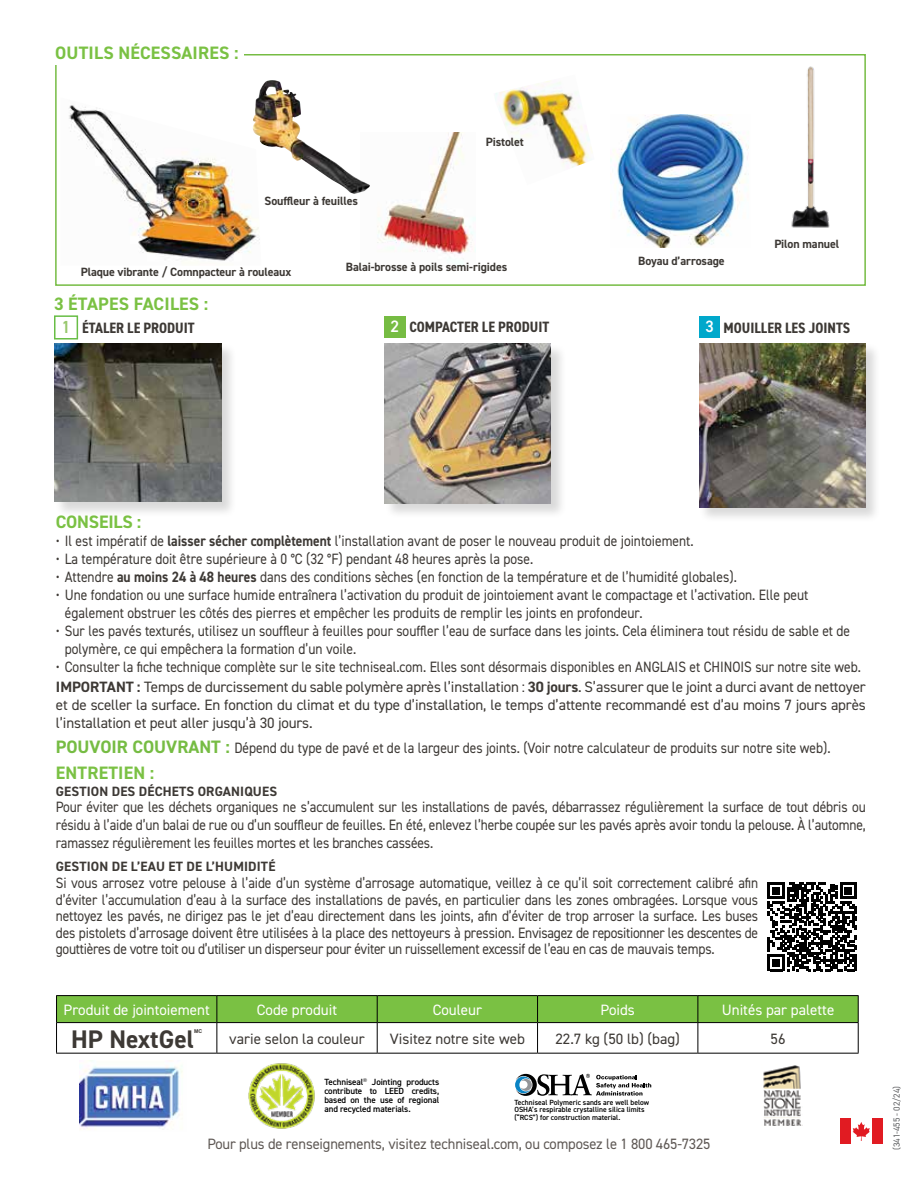
<style>
.page{position:relative;width:918px;height:1188px;background:#fff}
.page>*{position:absolute;margin:0;border:0;box-sizing:border-box;transform-origin:0 0}
.t1{font:700 25.5px "DIN2014";color:#3d3935}
.t2{font:700 18px "DIN2014";letter-spacing:.01em;color:#7ac143}
.t3{font:700 18px "DIN2014";letter-spacing:-.01em;color:#7ac143}
.t4{font:15px/18px "DIN2014";color:#3d3935;scale:.9 1}
.t5{font:15px/18px "DIN2014";color:#3d3935}
.t6{font:15px "DIN2014";letter-spacing:-.01em;color:#5f5955}
.t7{font:15px "DIN2014";color:#fff}
.t8{font:700 condensed 15px "DIN2014";color:#3d3935}
.t9{font:700 13.5px "DIN2014";letter-spacing:.01em;color:#3d3935}
.t10{font:700 12px "DIN2014";letter-spacing:-.01em;color:#3d3935}
.t11{font:600 9px/9px "DIN2014";letter-spacing:-.01em;color:#000;text-align:justify}
.t12{font:9px "DIN2014";letter-spacing:-.01em;color:#636466}
.t13{font:600 7.5px/7.5px "DIN2014";color:#000}
.t14{font:700 5.25px "Arial";color:#3d3935}
.s1{font-weight:600;font-stretch:normal;font-size:17.4px;color:#98c86d}
.s2{font-weight:600;font-stretch:normal;font-size:16.65px;color:#fff}
.s3{font-weight:600;font-stretch:normal;font-size:16.5px;color:#fff}
.s4{font-weight:700}
.s5{font-weight:700;font-size:18px;color:#76bc43}
</style>
<div class="page">
<div style="left:55px;top:54px;width:811px;height:232px;border:2px solid #76bc43"></div>
<img style="left:377px;top:132px;width:98px;height:123px">
<img style="left:258px;top:80px;width:112px;height:114px">
<img style="left:495px;top:81px;width:98px;height:86px">
<img style="left:791px;top:66px;width:39px;height:162px">
<img style="left:610px;top:115px;width:139px;height:132px">
<img style="left:69px;top:97px;width:192px;height:164px">
<hr style="left:56px;top:995px;width:161px;height:1px;background:#000">
<hr style="left:217px;top:995px;width:160px;height:1px;background:#000">
<hr style="left:377px;top:995px;width:161px;height:1px;background:#000">
<hr style="left:538px;top:995px;width:160px;height:1px;background:#000">
<hr style="left:698px;top:995px;width:161px;height:1px;background:#000">
<div style="left:56px;top:996px;width:803px;height:26px;background:#7ac143"></div>
<hr style="left:56px;top:1022px;width:161px;height:1px;background:#000">
<hr style="left:56px;top:1023px;width:1px;height:30px;background:#000">
<hr style="left:217px;top:1022px;width:160px;height:1px;background:#000">
<hr style="left:216px;top:1023px;width:1px;height:30px;background:#000">
<hr style="left:377px;top:1022px;width:161px;height:1px;background:#000">
<hr style="left:377px;top:1023px;width:1px;height:30px;background:#000">
<hr style="left:538px;top:1022px;width:160px;height:1px;background:#000">
<hr style="left:537px;top:1023px;width:1px;height:30px;background:#000">
<hr style="left:698px;top:1022px;width:161px;height:1px;background:#000">
<hr style="left:698px;top:1023px;width:1px;height:30px;background:#000">
<hr style="left:858px;top:1023px;width:1px;height:30px;background:#000">
<hr style="left:56px;top:1053px;width:161px;height:1px;background:#000">
<hr style="left:217px;top:1053px;width:160px;height:1px;background:#000">
<hr style="left:377px;top:1053px;width:161px;height:1px;background:#000">
<hr style="left:538px;top:1053px;width:160px;height:1px;background:#000">
<hr style="left:698px;top:1053px;width:161px;height:1px;background:#000">
<img style="left:763px;top:1065px;width:39px;height:61px">
<img style="left:248px;top:1063px;width:67px;height:66px">
<img style="left:80px;top:1066px;width:103px;height:64px">
<div style="left:52px;top:42px;width:192px;height:23px;background:#fff"></div>
<svg style="left:853px;top:1122px;width:17px;height:19px"></svg>
<div style="left:840px;top:1119px;width:11px;height:25px;background:#e11b22"></div>
<div style="left:872px;top:1119px;width:11px;height:25px;background:#e11b22"></div>
<div style="left:54px;top:342px;width:183px;height:176px;background:#000;opacity:.15"></div>
<img style="left:55px;top:343px;width:166px;height:159px">
<div style="left:54px;top:315px;width:24px;height:25px;background:#fff;border:2px solid #68bd45"></div>
<div style="left:384px;top:343px;width:183px;height:176px;background:#000;opacity:.15"></div>
<img style="left:384px;top:344px;width:167px;height:160px">
<div style="left:384px;top:316px;width:22px;height:22px;background:#76bc43"></div>
<div style="left:699px;top:342px;width:183px;height:181px;background:#000;opacity:.15"></div>
<img style="left:699px;top:343px;width:167px;height:165px">
<div style="left:699px;top:316px;width:21px;height:22px;background:#00a8cb"></div>
<svg style="left:768px;top:882px;width:89px;height:89px"></svg>
<hr style="left:854px;top:954px;width:3px;height:17px;background:#000">
<svg style="left:515px;top:1074px;width:136px;height:22px"></svg>
<p class="t2" style="left:55px;top:41px;width:185px">OUTILS NÉCESSAIRES :</p>
<p class="t10" style="left:265px;top:193px;width:95px">Souffleur à feuilles</p>
<p class="t10" style="left:486px;top:134px;width:40px">Pistolet</p>
<p class="t10" style="left:81px;top:264px;width:212px">Plaque vibrante / Comnpacteur à rouleaux</p>
<p class="t2" style="left:54px;top:292px;width:156px">3 ÉTAPES FACILES :</p>
<p class="t10" style="left:346px;top:259px;width:163px">Balai-brosse à poils semi-rigides</p>
<p class="t10" style="left:638px;top:253px;width:88px">Boyau d’arrosage</p>
<p class="t10" style="left:774px;top:236px;width:66px">Pilon manuel</p>
<p class="t8" style="left:61px;top:317px;width:135px"><span class="s1">1</span> ÉTALER LE PRODUIT</p>
<p class="t8" style="left:391px;top:317px;width:160px"><span class="s2">2</span> COMPACTER LE PRODUIT</p>
<p class="t8" style="left:706px;top:317px;width:146px"><span class="s3">3</span> MOUILLER LES JOINTS</p>
<p class="t3" style="left:56px;top:510px;width:87px">CONSEILS :</p>
<p class="t4" style="left:56px;top:532px;width:710px">• Il est impératif de <span class="s4">laisser sécher complètement</span> l’installation avant de poser le nouveau produit de jointoiement.</p>
<p class="t4" style="left:56px;top:550px;width:532px">• La température doit être supérieure à 0 °C (32 °F) pendant 48 heures après la pose.</p>
<p class="t4" style="left:56px;top:568px;width:758px">• Attendre <span class="s4">au moins 24 à 48 heures</span> dans des conditions sèches (en fonction de la température et de l’humidité globales).</p>
<p class="t4" style="left:65px;top:586px;width:828px;text-indent:-9px">• Une fondation ou une surface humide entraînera l’activation du produit de jointoiement avant le compactage et l’activation. Elle peut également obstruer les côtés des pierres et empêcher les produits de remplir les joints en profondeur.</p>
<p class="t4" style="left:65px;top:622px;width:874px;text-indent:-9px">• Sur les pavés texturés, utilisez un souffleur à feuilles pour souffler l’eau de surface dans les joints. Cela éliminera tout résidu de sable et de polymère, ce qui empêchera la formation d’un voile.</p>
<p class="t4" style="left:56px;top:657px;width:901px;line-height:20.2px">• Consulter la fiche technique complète sur le site techniseal.com. Elles sont désormais disponibles en ANGLAIS et CHINOIS sur notre site web.<br><span class="s4">IMPORTANT :</span> Temps de durcissement du sable polymère après l’installation : <span class="s4">30 jours</span>. S’assurer que le joint a durci avant de nettoyer</p>
<p class="t5" style="left:56px;top:696px;width:812px">et de sceller la surface. En fonction du climat et du type d’installation, le temps d’attente recommandé est d’au moins 7 jours après l’installation et peut aller jusqu’à 30 jours.</p>
<p class="t4" style="left:56px;top:739px;width:862px"><span class="s5">POUVOIR COUVRANT :</span> Dépend du type de pavé et de la largeur des joints. (Voir notre calculateur de produits sur notre site web).</p>
<p class="t2" style="left:56px;top:761px;width:100px">ENTRETIEN :</p>
<p class="t9" style="left:56px;top:782px;width:223px">GESTION DES DÉCHETS ORGANIQUES</p>
<p class="t4" style="left:56px;top:797px;width:902px;text-align:justify">Pour éviter que les déchets organiques ne s’accumulent sur les installations de pavés, débarrassez régulièrement la surface de tout débris ou résidu à l’aide d’un balai de rue ou d’un souffleur de feuilles. En été, enlevez l’herbe coupée sur les pavés après avoir tondu la pelouse. À l’automne, ramassez régulièrement les feuilles mortes et les branches cassées.</p>
<p class="t9" style="left:56px;top:857px;width:221px">GESTION DE L’EAU ET DE L’HUMIDITÉ</p>
<p class="t4" style="left:56px;top:874px;width:782px;line-height:16.5px;text-align:justify">Si vous arrosez votre pelouse à l’aide d’un système d’arrosage automatique, veillez à ce qu’il soit correctement calibré afin d’éviter l’accumulation d’eau à la surface des installations de pavés, en particulier dans les zones ombragées. Lorsque vous nettoyez les pavés, ne dirigez pas le jet d’eau directement dans les joints, afin d’éviter de trop arroser la surface. Les buses des pistolets d’arrosage doivent être utilisées à la place des nettoyeurs à pression. Envisagez de repositionner les descentes de gouttières de votre toit ou d’utiliser un disperseur pour éviter un ruissellement excessif de l’eau en cas de mauvais temps.</p>
<p class="t7" style="left:64px;top:1000px;width:148px">Produit de jointoiement</p>
<p class="t7" style="left:257px;top:1000px;width:82px">Code produit</p>
<p class="t7" style="left:433px;top:1000px;width:51px">Couleur</p>
<p class="t7" style="left:601px;top:1000px;width:36px">Poids</p>
<p class="t7" style="left:722px;top:1000px;width:114px">Unités par palette</p>
<h1 class="t1" style="left:71px;top:1022px;width:124px">HP NextGel</h1>
<p class="t14" style="left:194px;top:1028px;width:10px">MC</p>
<p class="t5" style="left:229px;top:1029px;width:137px">varie selon la couleur</p>
<p class="t5" style="left:390px;top:1029px;width:136px">Visitez notre site web</p>
<p class="t5" style="left:555px;top:1029px;width:126px">22.7 kg (50 lb) (bag)</p>
<p class="t5" style="left:771px;top:1029px;width:16px">56</p>
<p class="t11" style="left:324px;top:1078px;width:116px">Techniseal<sup>®</sup> Jointing products contribute to LEED credits, based on the use of regional and recycled materials.</p>
<p class="t13" style="left:514px;top:1098px;width:136px">Techniseal Polymeric sands are well below<br>OSHA’s respirable crystalline silica limits (“RCS”) for construction material.</p>
<p class="t6" style="left:207px;top:1134px;width:505px">Pour plus de renseignements, visitez techniseal.com, ou composez le 1 800 465-7325</p>
<p class="t12" style="left:891px;top:1150px;width:65px;rotate:-90deg">(341-455 - 02/24)</p>
</div>
